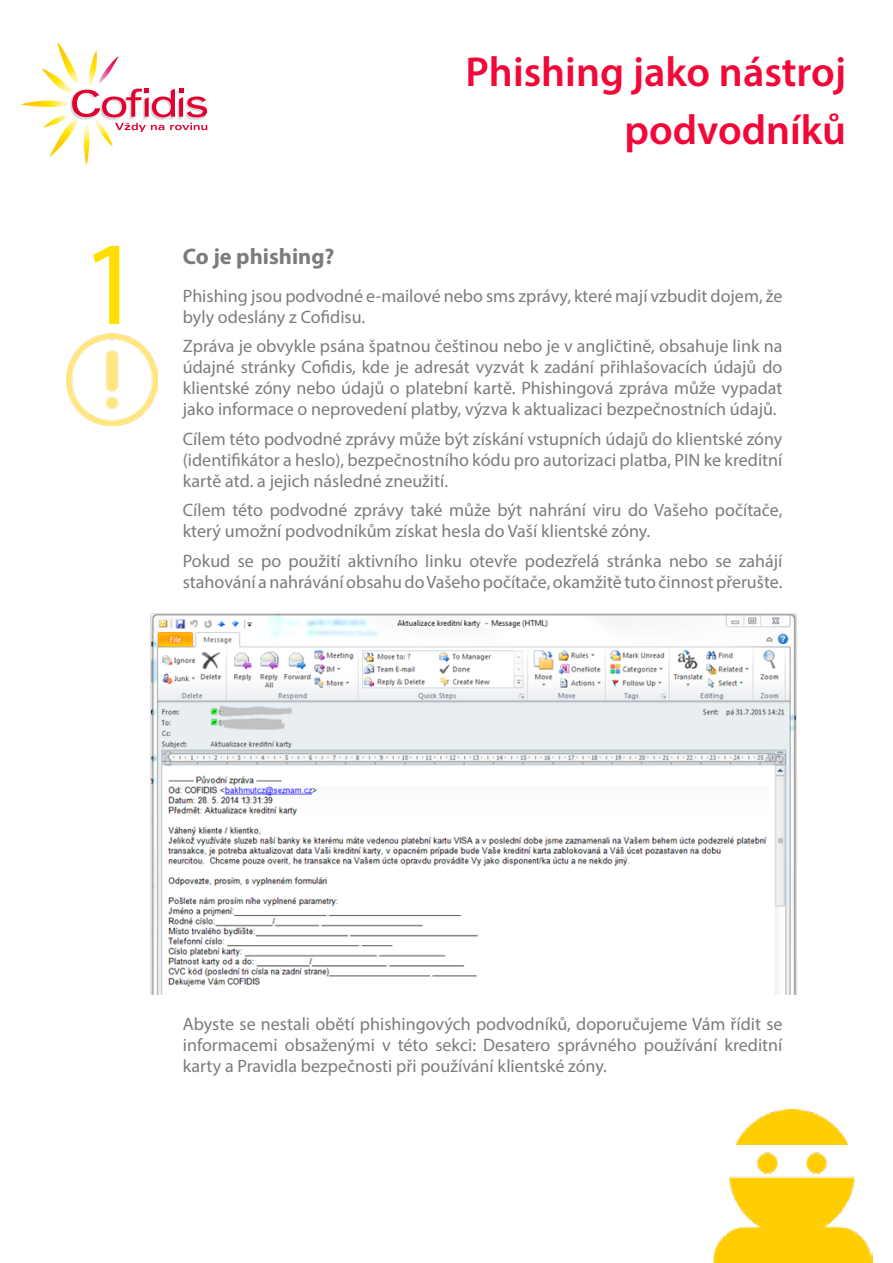
<style>
.page{position:relative;width:893px;height:1263px;background:#fff}
.page>*{position:absolute;margin:0;border:0;box-sizing:border-box;transform-origin:0 0}
.t1{font:120px "Myriad Pro";color:#ffde00}
.t2{font:600 42px/58.5px "Myriad Pro";color:#f30738;text-align:right}
.t3{font:700 22.5px "Myriad Pro";color:#7b7c7e}
.t4{font:18px/21px "Myriad Pro";color:#7b7c7e}
</style>
<div class="page">
<img style="left:150px;top:614px;width:646px;height:381px">
<img style="left:713px;top:1110px;width:159px;height:153px">
<img style="left:66px;top:333px;width:92px;height:92px">
<svg style="left:21px;top:43px;width:186px;height:122px"></svg>
<h1 class="t1" style="left:81px;top:210px;width:63px">1</h1>
<h2 class="t2" style="left:466px;top:41px;width:382px">Phishing jako nástroj podvodníků</h2>
<p class="t3" style="left:183px;top:241px;width:153px">Co je phishing?</p>
<p class="t4" style="left:183px;top:285px;width:601px">Phishing jsou podvodné e-mailové nebo sms zprávy, které mají vzbudit dojem, že byly odeslány z Cofidisu.</p>
<p class="t4" style="left:183px;top:335px;width:601px;text-align:justify">Zpráva je obvykle psána špatnou češtinou nebo je v angličtině, obsahuje link na údajné stránky Cofidis, kde je adresát vyzvát k zadání přihlašovacích údajů do klientské zóny nebo údajů o platební kartě. Phishingová zpráva může vypadat jako informace o neprovedení platby, výzva k aktualizaci bezpečnostních údajů.</p>
<p class="t4" style="left:183px;top:428px;width:601px;text-align:justify">Cílem této podvodné zprávy může být získání vstupních údajů do klientské zóny (identifikátor a heslo), bezpečnostního kódu pro autorizaci platba, PIN ke kreditní kartě atd. a jejich následné zneužití.</p>
<p class="t4" style="left:183px;top:499px;width:601px">Cílem této podvodné zprávy také může být nahrání viru do Vašeho počítače, který umožní podvodníkům získat hesla do Vaší klientské zóny.</p>
<p class="t4" style="left:183px;top:550px;width:601px">Pokud se po použití aktivního linku otevře podezřelá stránka nebo se zahájí stahování a nahrávání obsahu do Vašeho počítače, okamžitě tuto činnost přerušte.</p>
<p class="t4" style="left:183px;top:1013px;width:601px;text-align:justify">Abyste se nestali obětí phishingových podvodníků, doporučujeme Vám řídit se informacemi obsaženými v této sekci: Desatero správného používání kreditní karty a Pravidla bezpečnosti při používání klientské zóny.</p>
</div>
